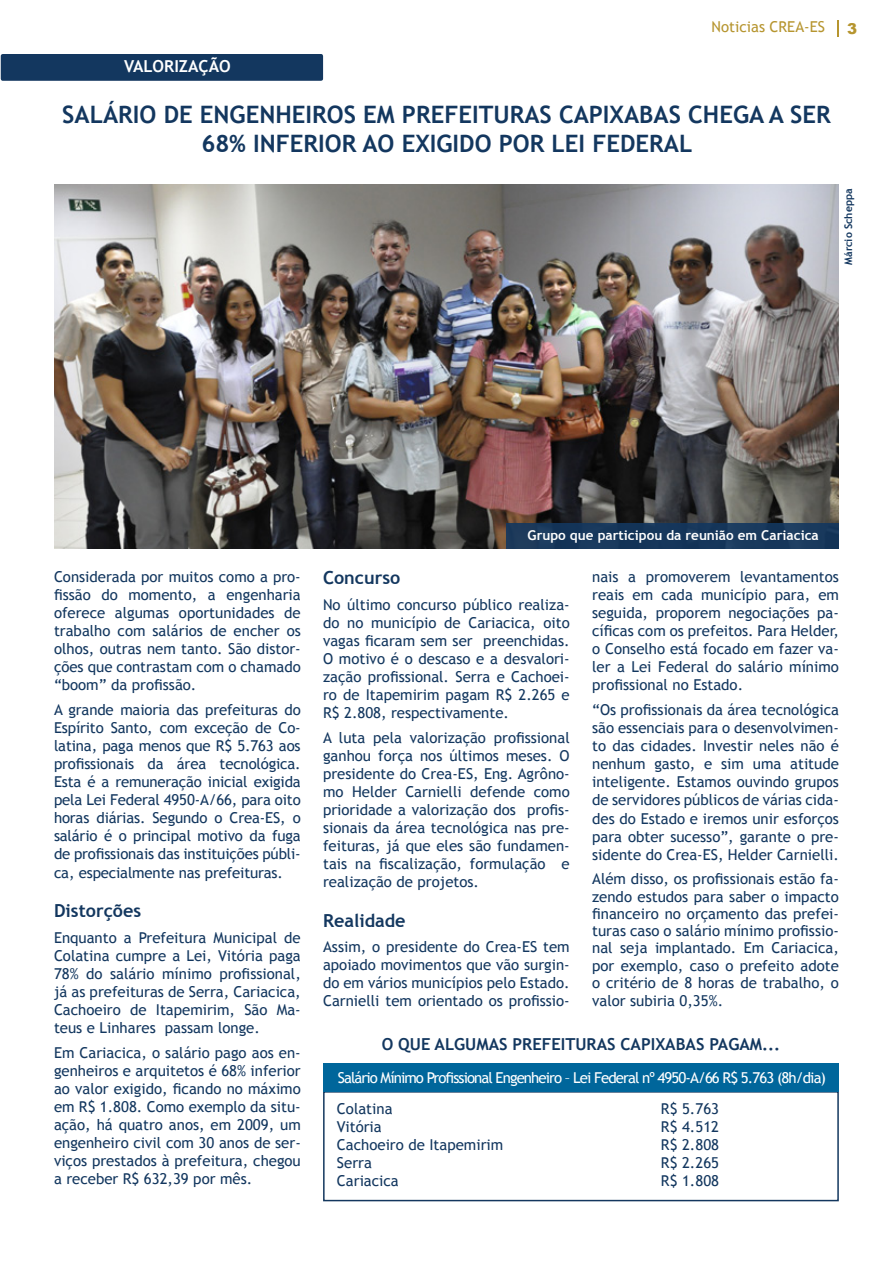
<style>
.page{position:relative;width:893px;height:1263px;background:#fff}
.page>*{position:absolute;margin:0;border:0;box-sizing:border-box;transform-origin:0 0}
.t1{font:700 24px/28.8px "Trebuchet MS";color:#13375f;text-align:center}
.t2{font:700 18px "Trebuchet MS";color:#13375f}
.t3{font:700 16.5px "Trebuchet MS";color:#13375f}
.t4{font:700 16.5px "Trebuchet MS";color:#fff}
.t5{font:15px/18px "Trebuchet MS";color:#13375f;text-align:justify}
.t6{font:15px "Trebuchet MS";letter-spacing:-.06em;color:#fff}
.t7{font:15px "Trebuchet MS";color:#b6952f}
.t8{font:900 15px "Arial";color:#b6952f}
.t9{font:700 13.5px "Trebuchet MS";color:#fff}
.t10{font:700 10.5px "Trebuchet MS";color:#13375f}
</style>
<div class="page">
<div style="left:1px;top:54px;width:322px;height:27px;background:#13375f;border-radius:2px"></div>
<svg style="left:837px;top:20px;width:2px;height:16px"></svg>
<div style="left:323px;top:1091px;width:516px;height:110px;border:2px solid #13375e"></div>
<div style="left:323px;top:1063px;width:516px;height:29px;background:#00669b"></div>
<img style="left:54px;top:185px;width:785px;height:364px">
<div style="left:507px;top:523px;width:332px;height:26px;background:#17375b"></div>
<p class="t4" style="left:124px;top:56px;width:108px">VALORIZAÇÃO</p>
<p class="t7" style="left:712px;top:18px;width:115px">Noticias CREA-ES</p>
<p class="t8" style="left:847px;top:17px;width:12px">3</p>
<h1 class="t1" style="left:62px;top:100px;width:770px">SALÁRIO DE ENGENHEIROS EM PREFEITURAS CAPIXABAS CHEGA A SER<br>68% INFERIOR AO EXIGIDO POR LEI FEDERAL</h1>
<p class="t10" style="left:842px;top:265px;width:78px;rotate:-90deg">Márcio Scheppa</p>
<p class="t9" style="left:528px;top:527px;width:293px">Grupo que participou da reunião em Cariacica</p>
<p class="t5" style="left:54px;top:568px;width:248px">Considerada por muitos como a pro&shy;fissão do momento, a engenharia oferece algumas oportunidades de trabalho com salários de encher os olhos, outras nem tanto. São distor&shy;ções que contrastam com o chamado “boom” da profissão.</p>
<p class="t5" style="left:54px;top:701px;width:248px">A grande maioria das prefeituras do Espírito Santo, com exceção de Co&shy;latina, paga menos que R$ 5.763 aos profissionais da área tecnológica.<br>Esta é a remuneração inicial exigida pela Lei Federal 4950-A/66, para oito horas diárias. Segundo o Crea-ES, o salário é o principal motivo da fuga de profissionais das instituições públi&shy;ca, especialmente nas prefeituras.</p>
<p class="t2" style="left:54px;top:899px;width:89px">Distorções</p>
<p class="t5" style="left:54px;top:928px;width:248px">Enquanto a Prefeitura Municipal de Colatina cumpre a Lei, Vitória paga 78% do salário mínimo profissional, já as prefeituras de Serra, Cariacica, Cachoeiro de Itapemirim, São Ma&shy;teus e Linhares passam longe.</p>
<p class="t5" style="left:54px;top:1044px;width:248px">Em Cariacica, o salário pago aos en&shy;genheiros e arquitetos é 68% inferior ao valor exigido, ficando no máximo em R$ 1.808. Como exemplo da situ&shy;ação, há quatro anos, em 2009, um engenheiro civil com 30 anos de ser&shy;viços prestados à prefeitura, chegou a receber R$ 632,39 por mês.</p>
<p class="t2" style="left:323px;top:566px;width:79px">Concurso</p>
<p class="t5" style="left:323px;top:595px;width:248px">No último concurso público realiza&shy;do no município de Cariacica, oito vagas ficaram sem ser preenchidas.<br>O motivo é o descaso e a desvalori&shy;zação profissional. Serra e Cachoei&shy;ro de Itapemirim pagam R$ 2.265 e R$ 2.808, respectivamente.</p>
<p class="t5" style="left:323px;top:729px;width:248px">A luta pela valorização profissional ganhou força nos últimos meses. O presidente do Crea-ES, Eng. Agrôno&shy;mo Helder Carnielli defende como prioridade a valorização dos profis&shy;sionais da área tecnológica nas pre&shy;feituras, já que eles são fundamen&shy;tais na fiscalização, formulação e realização de projetos.</p>
<p class="t2" style="left:323px;top:909px;width:84px">Realidade</p>
<p class="t5" style="left:323px;top:938px;width:248px">Assim, o presidente do Crea-ES tem apoiado movimentos que vão surgin&shy;do em vários municípios pelo Estado.<br>Carnielli tem orientado os profissio-</p>
<p class="t5" style="left:592px;top:568px;width:248px">nais a promoverem levantamentos reais em cada município para, em seguida, proporem negociações pa&shy;cíficas com os prefeitos. Para Helder, o Conselho está focado em fazer va&shy;ler a Lei Federal do salário mínimo profissional no Estado.</p>
<p class="t5" style="left:592px;top:701px;width:248px">“Os profissionais da área tecnológica são essenciais para o desenvolvimen&shy;to das cidades. Investir neles não é nenhum gasto, e sim uma atitude inteligente. Estamos ouvindo grupos de servidores públicos de várias cida&shy;des do Estado e iremos unir esforços para obter sucesso”, garante o pre&shy;sidente do Crea-ES, Helder Carnielli.</p>
<p class="t5" style="left:592px;top:870px;width:248px;line-height:17.4px">Além disso, os profissionais estão fa&shy;zendo estudos para saber o impacto financeiro no orçamento das prefei&shy;turas caso o salário mínimo profissio&shy;nal seja implantado. Em Cariacica, por exemplo, caso o prefeito adote o critério de 8 horas de trabalho, o valor subiria 0,35%.</p>
<p class="t3" style="left:382px;top:1033px;width:400px">O QUE ALGUMAS PREFEITURAS CAPIXABAS PAGAM...</p>
<p class="t6" style="left:338px;top:1068px;width:490px">Salário Mínimo Profissional Engenheiro – Lei Federal nº 4950-A/66 R$ 5.763 (8h/dia)</p>
<p class="t5" style="left:337px;top:1100px;width:57px">Colatina</p>
<p class="t5" style="left:661px;top:1100px;width:60px">R$ 5.763</p>
<p class="t5" style="left:337px;top:1118px;width:46px">Vitória</p>
<p class="t5" style="left:661px;top:1118px;width:60px">R$ 4.512</p>
<p class="t5" style="left:337px;top:1136px;width:168px">Cachoeiro de Itapemirim</p>
<p class="t5" style="left:661px;top:1136px;width:60px">R$ 2.808</p>
<p class="t5" style="left:337px;top:1154px;width:36px">Serra</p>
<p class="t5" style="left:661px;top:1154px;width:60px">R$ 2.265</p>
<p class="t5" style="left:337px;top:1172px;width:63px">Cariacica</p>
<p class="t5" style="left:661px;top:1172px;width:60px">R$ 1.808</p>
</div>
